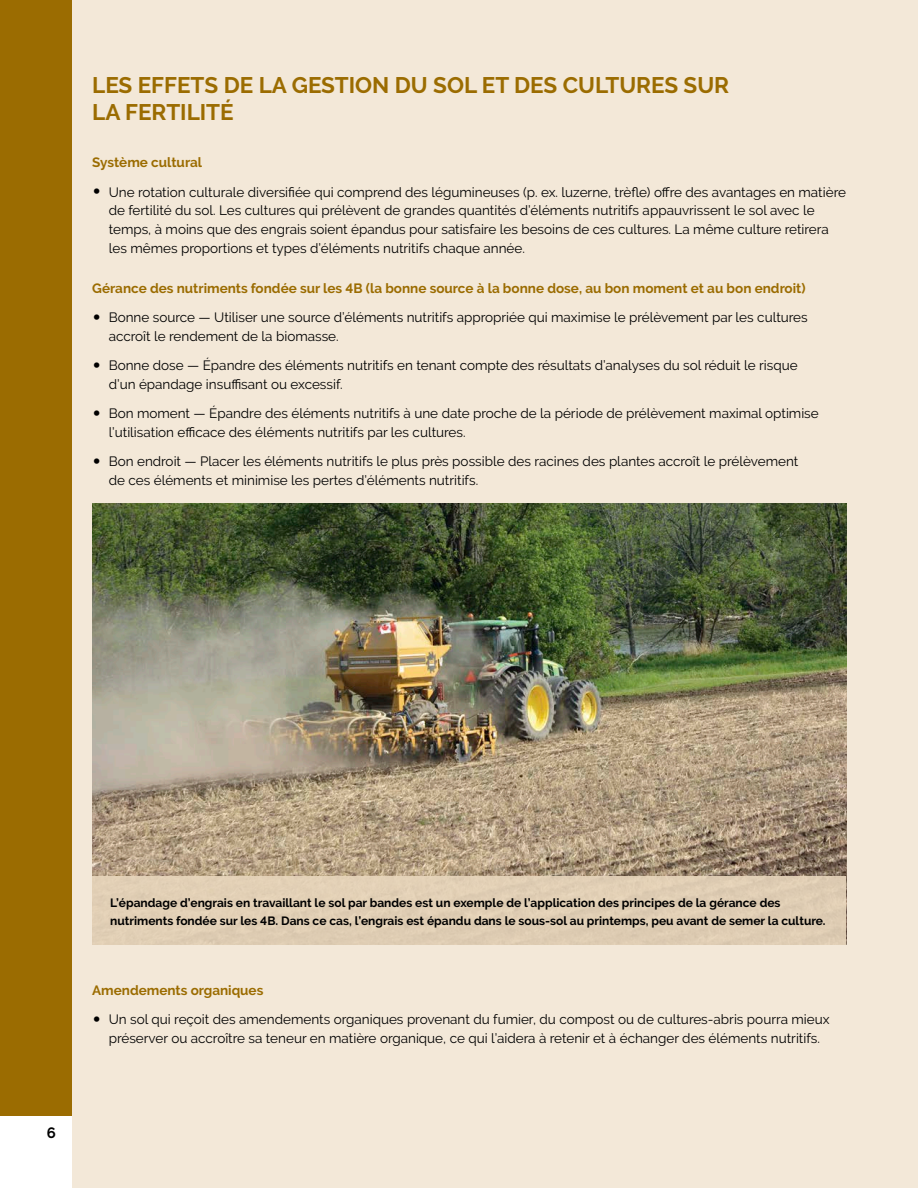
<style>
.page{position:relative;width:918px;height:1188px;background:#fff}
.page>*{position:absolute;margin:0;border:0;box-sizing:border-box;transform-origin:0 0}
.F-H2{font:700 22.5px/27px "Raleway";color:#9b6c01}
.t1{font:700 15px "Raleway";color:#000}
.t2{font:13.5px/18.8px "Raleway";color:#000}
.F-H3{font:700 13.5px "Raleway";color:#9b6c01}
.F-Captions{font:700 12px/17.2px "Raleway";color:#000}
.s1{font-weight:700;font-size:25.5px}
</style>
<div class="page">
<div style="left:72px;top:0;width:846px;height:1188px;background:#f3e8d8"></div>
<div style="left:0;top:0;width:72px;height:1116px;background:#9b6c01"></div>
<img style="left:92px;top:504px;width:754px;height:372px">
<div style="left:92px;top:876px;width:754px;height:69px;background:#e0ceb4"></div>
<h2 class="F-H2" style="left:92px;top:72px;width:639px">LES EFFETS DE LA GESTION DU SOL ET DES CULTURES SUR<br>LA FERTILITÉ</h2>
<h3 class="F-H3" style="left:92px;top:155px;width:111px">Système cultural</h3>
<p class="t2" style="left:109px;top:182px;width:739px;text-indent:-16px"><span class="s1">•</span> Une rotation culturale diversifiée qui comprend des légumineuses (p. ex. luzerne, trèfle) offre des avantages en matière de fertilité du sol. Les cultures qui prélèvent de grandes quantités d’éléments nutritifs appauvrissent le sol avec le temps, à moins que des engrais soient épandus pour satisfaire les besoins de ces cultures. La même culture retirera les mêmes proportions et types d’éléments nutritifs chaque année.</p>
<h3 class="F-H3" style="left:92px;top:280px;width:715px">Gérance des nutriments fondée sur les 4B (la bonne source à la bonne dose, au bon moment et au bon endroit)</h3>
<p class="t2" style="left:109px;top:308px;width:701px;text-indent:-16px"><span class="s1">•</span> Bonne source — Utiliser une source d’éléments nutritifs appropriée qui maximise le prélèvement par les cultures accroît le rendement de la biomasse.</p>
<p class="t2" style="left:109px;top:356px;width:690px;text-indent:-17px"><span class="s1">•</span> Bonne dose — Épandre des éléments nutritifs en tenant compte des résultats d’analyses du sol réduit le risque d’un épandage insuffisant ou excessif.</p>
<p class="t2" style="left:109px;top:404px;width:712px;text-indent:-16px"><span class="s1">•</span> Bon moment — Épandre des éléments nutritifs à une date proche de la période de prélèvement maximal optimise l’utilisation efficace des éléments nutritifs par les cultures.</p>
<p class="t2" style="left:109px;top:452px;width:691px;text-indent:-17px"><span class="s1">•</span> Bon endroit — Placer les éléments nutritifs le plus près possible des racines des plantes accroît le prélèvement de ces éléments et minimise les pertes d’éléments nutritifs.</p>
<p class="t1" style="left:47px;top:1125px;width:11px">6</p>
<p class="F-Captions" style="left:110px;top:895px;width:717px">L’épandage d’engrais en travaillant le sol par bandes est un exemple de l’application des principes de la gérance des nutriments fondée sur les 4B. Dans ce cas, l’engrais est épandu dans le sous-sol au printemps, peu avant de semer la culture.</p>
<h3 class="F-H3" style="left:92px;top:983px;width:173px">Amendements organiques</h3>
<p class="t2" style="left:92px;top:1010px;width:739px;text-align:center"><span class="s1">•</span> Un sol qui reçoit des amendements organiques provenant du fumier, du compost ou de cultures-abris pourra mieux préserver ou accroître sa teneur en matière organique, ce qui l’aidera à retenir et à échanger des éléments nutritifs.</p>
</div>
